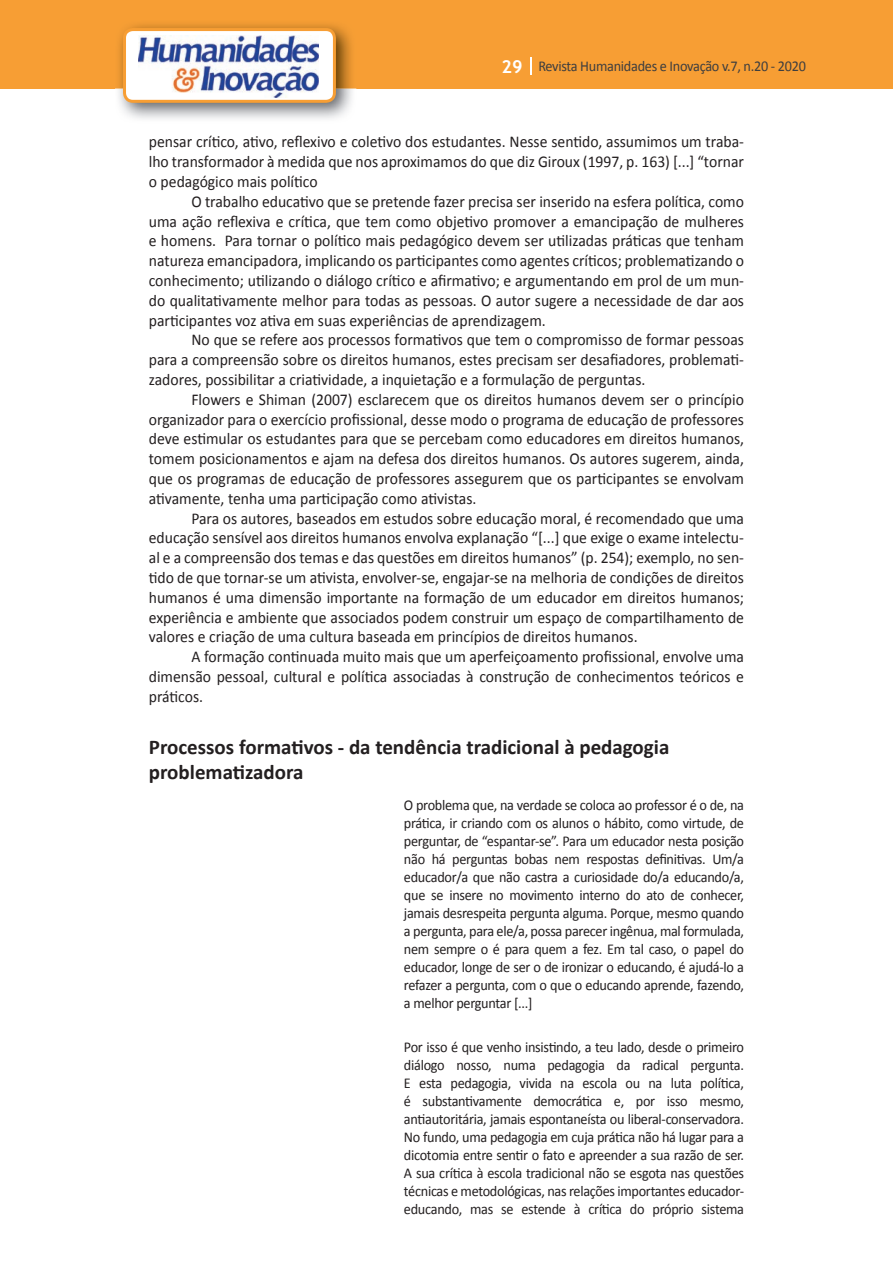
<style>
.page{position:relative;width:893px;height:1263px;background:#fff}
.page>*{position:absolute;margin:0;border:0;box-sizing:border-box;transform-origin:0 0}
.t1{font:700 21px/25.2px "Calibri";color:#231f20}
.t2{font:16.5px/19.8px "Calibri";color:#231f20;text-align:justify;scale:.95 1}
.t3{font:15px/18px "Calibri";letter-spacing:-.02em;color:#231f20;text-align:justify;scale:.95 1}
.t4{font:15px "Calibri";letter-spacing:-.02em;color:#3e3e3f;scale:.95 1}
.s1{font-family:"Trebuchet MS";font-weight:700;font-size:18px;color:#fff}
</style>
<div class="page">
<div style="left:0;top:0;width:893px;height:88px;background:#f79e34"></div>
<svg style="left:530px;top:57px;width:2px;height:18px"></svg>
<img style="left:115px;top:24px;width:241px;height:95px">
<svg style="left:123px;top:28px;width:213px;height:75px"></svg>
<p class="t4" style="left:501px;top:57px;width:322px"><span class="s1">29</span> Revista Humanidades e Inovação v.7, n.20 - 2020</p>
<p class="t2" style="left:149px;top:132px;width:628px">pensar crítico, ativo, reflexivo e coletivo dos estudantes. Nesse sentido, assumimos um traba&shy;lho transformador à medida que nos aproximamos do que diz Giroux (1997, p. 163) [...] “tornar o pedagógico mais político</p>
<p class="t2" style="left:149px;top:191px;width:628px;text-indent:43px">O trabalho educativo que se pretende fazer precisa ser inserido na esfera política, como uma ação reflexiva e crítica, que tem como objetivo promover a emancipação de mulheres e homens. Para tornar o político mais pedagógico devem ser utilizadas práticas que tenham natureza emancipadora, implicando os participantes como agentes críticos; problematizando o conhecimento; utilizando o diálogo crítico e afirmativo; e argumentando em prol de um mun&shy;do qualitativamente melhor para todas as pessoas. O autor sugere a necessidade de dar aos participantes voz ativa em suas experiências de aprendizagem.</p>
<p class="t2" style="left:149px;top:330px;width:628px;text-indent:43px">No que se refere aos processos formativos que tem o compromisso de formar pessoas para a compreensão sobre os direitos humanos, estes precisam ser desafiadores, problemati&shy;zadores, possibilitar a criatividade, a inquietação e a formulação de perguntas.</p>
<p class="t2" style="left:149px;top:389px;width:628px;text-indent:43px">Flowers e Shiman (2007) esclarecem que os direitos humanos devem ser o princípio organizador para o exercício profissional, desse modo o programa de educação de professores deve estimular os estudantes para que se percebam como educadores em direitos humanos, tomem posicionamentos e ajam na defesa dos direitos humanos. Os autores sugerem, ainda, que os programas de educação de professores assegurem que os participantes se envolvam ativamente, tenha uma participação como ativistas.</p>
<p class="t2" style="left:149px;top:508px;width:628px;text-indent:43px">Para os autores, baseados em estudos sobre educação moral, é recomendado que uma educação sensível aos direitos humanos envolva explanação “[...] que exige o exame intelectu&shy;al e a compreensão dos temas e das questões em direitos humanos” (p. 254); exemplo, no sen&shy;tido de que tornar-se um ativista, envolver-se, engajar-se na melhoria de condições de direitos humanos é uma dimensão importante na formação de um educador em direitos humanos; experiência e ambiente que associados podem construir um espaço de compartilhamento de valores e criação de uma cultura baseada em princípios de direitos humanos.</p>
<p class="t2" style="left:149px;top:647px;width:628px;text-indent:43px">A formação continuada muito mais que um aperfeiçoamento profissional, envolve uma dimensão pessoal, cultural e política associadas à construção de conhecimentos teóricos e práticos.</p>
<p class="t1" style="left:149px;top:734px;width:522px">Processos formativos - da tendência tradicional à pedagogia problematizadora</p>
<p class="t3" style="left:404px;top:796px;width:360px">O problema que, na verdade se coloca ao professor é o de, na prática, ir criando com os alunos o hábito, como virtude, de perguntar, de “espantar-se”. Para um educador nesta posição não há perguntas bobas nem respostas definitivas. Um/a educador/a que não castra a curiosidade do/a educando/a, que se insere no movimento interno do ato de conhecer, jamais desrespeita pergunta alguma. Porque, mesmo quando a pergunta, para ele/a, possa parecer ingênua, mal formulada, nem sempre o é para quem a fez. Em tal caso, o papel do educador, longe de ser o de ironizar o educando, é ajudá-lo a refazer a pergunta, com o que o educando aprende, fazendo, a melhor perguntar [...]</p>
<p class="t3" style="left:404px;top:1038px;width:360px">Por isso é que venho insistindo, a teu lado, desde o primeiro diálogo nosso, numa pedagogia da radical pergunta.<br>E esta pedagogia, vivida na escola ou na luta política, é substantivamente democrática e, por isso mesmo, antiautoritária, jamais espontaneísta ou liberal-conservadora.<br>No fundo, uma pedagogia em cuja prática não há lugar para a dicotomia entre sentir o fato e apreender a sua razão de ser.<br>A sua crítica à escola tradicional não se esgota nas questões técnicas e metodológicas, nas relações importantes educador&shy;educando, mas se estende à crítica do próprio sistema</p>
</div>
